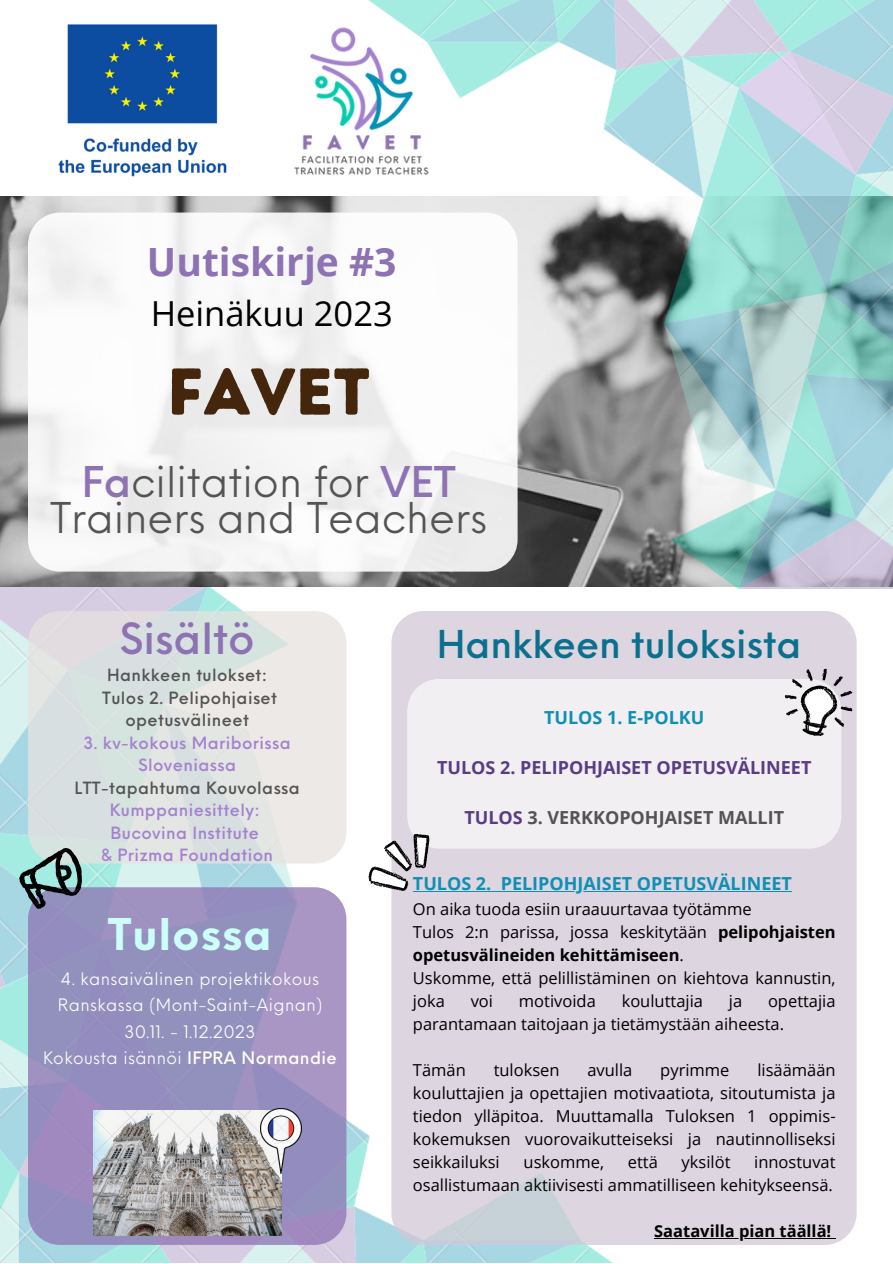
<style>
.page{position:relative;width:893px;height:1264px;background:#fff}
.page>*{position:absolute;margin:0;border:0;box-sizing:border-box;transform-origin:0 0}
.t1{font:66px "Intro Rust Base";color:#44260c}
.t2{font:700 42.6px "Neue Einstellung";letter-spacing:.025em;color:#ccfff9}
.t3{font:500 42px "Neue Einstellung";color:#8d73b2}
.t4{font:41.4px "Neue Einstellung";color:#545454}
.t5{font:700 39px "Open Sans";color:#8d73b2}
.t6{font:500 37.5px "Neue Einstellung";color:#0b708d}
.t7{font:34.5px "Open Sans";color:#000}
.t8{font:700 18px "Open Sans";color:#0e90b5}
.t9{font:700 18px "Open Sans";color:#5a3c84}
.t10{font:700 18px "Open Sans";color:#545454}
.t11{font:16.8px/26.2px "Neue Einstellung";letter-spacing:.025em;color:#fff}
.t12{font:16.5px/23px "Open Sans";color:#000}
.t13{font:700 16.5px/23px "Open Sans";color:#000}
.t14{font:500 16.5px/22.5px "Neue Einstellung";letter-spacing:.025em;color:#a481cf;text-align:center}
.t15{font:500 16.5px/22.5px "Neue Einstellung";letter-spacing:.025em;color:#545454;text-align:center}
.s1{font-weight:500;color:#8d73b2}
.s2{font-weight:500}
.s3{color:#5a3c84}
.s4{font-weight:400}
</style>
<div class="page">
<img style="left:0;top:587px;width:673px;height:675px">
<img style="left:0;top:197px;width:349px;height:390px">
<div style="left:28px;top:212px;width:489px;height:359px;background:#f6f6f6;border-radius:32px"></div>
<div style="left:28px;top:611px;width:318px;height:252px;background:#e7e2df;border-radius:32px"></div>
<img style="left:349px;top:0;width:543px;height:588px">
<div style="left:28px;top:887px;width:318px;height:357px;background:linear-gradient(to right,#928dbc,#9e93c1);border-radius:32px"></div>
<div style="left:391px;top:611px;width:465px;height:633px;background:#ddd5e0;border-radius:32px"></div>
<img style="left:294px;top:0;width:159px;height:184px">
<img style="left:58px;top:24px;width:169px;height:153px">
<div style="left:407px;top:679px;width:434px;height:169px;background:#f2eff3;border-radius:32px"></div>
<svg style="left:363px;top:832px;width:73px;height:63px"></svg>
<svg style="left:784px;top:661px;width:73px;height:81px"></svg>
<img style="left:20px;top:848px;width:62px;height:60px">
<img style="left:93px;top:1110px;width:188px;height:125px">
<img style="left:261px;top:1108px;width:40px;height:65px">
<hr style="left:413px;top:890px;width:78px;height:1px;background:#0e90b5">
<hr style="left:500px;top:890px;width:291px;height:1px;background:#0e90b5">
<hr style="left:654px;top:1237px;width:177px;height:1px;background:#000">
<p class="t5" style="left:147px;top:234px;width:251px">Uutiskirje #3</p>
<p class="t7" style="left:151px;top:289px;width:243px">Heinäkuu 2023</p>
<p class="t1" style="left:167px;top:352px;width:204px">FAVET</p>
<p class="t4" style="left:81px;top:444px;width:376px"><span class="s1">Fa</span>cilitation for <span class="s1">VET</span></p>
<p class="t4" style="left:50px;top:480px;width:438px">Trainers and Teachers</p>
<p class="t3" style="left:120px;top:601px;width:136px">Sisältö</p>
<p class="t15" style="left:107px;top:662px;width:162px">Hankkeen tulokset:</p>
<p class="t15" style="left:102px;top:685px;width:176px">Tulos 2. Pelipohjaiset opetusvälineet</p>
<p class="t14" style="left:84px;top:729px;width:209px">3. kv-kokous Mariborissa<br>Sloveniassa</p>
<p class="t15" style="left:74px;top:774px;width:227px">LTT-tapahtuma Kouvolassa</p>
<p class="t14" style="left:110px;top:797px;width:151px">Kumppaniesittely:</p>
<p class="t14" style="left:110px;top:819px;width:150px">Bucovina Institute</p>
<p class="t14" style="left:101px;top:842px;width:173px">&amp; Prizma Foundation</p>
<p class="t2" style="left:108px;top:895px;width:166px">Tulossa</p>
<p class="t11" style="left:58px;top:964px;width:266px">4. kansaivälinen projektikokous<br>Ranskassa (Mont-Saint-Aignan)</p>
<p class="t11" style="left:125px;top:1016px;width:132px">30.11. - 1.12.2023</p>
<p class="t11" style="left:43px;top:1043px;width:295px">Kokousta isännöi <span class="s2">IFPRA Normandie</span></p>
<p class="t6" style="left:437px;top:611px;width:366px">Hankkeen tuloksista</p>
<p class="t8" style="left:544px;top:704px;width:162px">TULOS 1. E-POLKU</p>
<p class="t9" style="left:437px;top:754px;width:376px">TULOS 2. PELIPOHJAISET OPETUSVÄLINEET</p>
<p class="t10" style="left:464px;top:804px;width:321px"><span class="s3">TULOS</span> 3. VERKKOPOHJAISET MALLIT</p>
<p class="t8" style="left:413px;top:870px;width:380px">TULOS 2. PELIPOHJAISET OPETUSVÄLINEET</p>
<p class="t12" style="left:413px;top:896px;width:340px">On aika tuoda esiin uraauurtavaa työtämme</p>
<p class="t13" style="left:413px;top:919px;width:424px"><span class="s4">Tulos 2:n parissa, jossa keskitytään</span> pelipohjaisten opetusvälineiden kehittämiseen<span class="s4">.</span></p>
<p class="t12" style="left:413px;top:965px;width:424px">Uskomme, että pelillistäminen on kiehtova kannustin, joka</p>
<p class="t12" style="left:470px;top:988px;width:24px">voi</p>
<p class="t12" style="left:519px;top:988px;width:78px">motivoida</p>
<p class="t12" style="left:621px;top:988px;width:83px">kouluttajia</p>
<p class="t12" style="left:728px;top:988px;width:15px">ja</p>
<p class="t12" style="left:413px;top:988px;width:424px;text-indent:355px">opettajia parantamaan taitojaan ja tietämystään aiheesta.</p>
<p class="t12" style="left:413px;top:1057px;width:54px">Tämän</p>
<p class="t12" style="left:493px;top:1057px;width:67px">tuloksen</p>
<p class="t12" style="left:587px;top:1057px;width:47px">avulla</p>
<p class="t12" style="left:660px;top:1057px;width:71px">pyrimme</p>
<p class="t12" style="left:413px;top:1057px;width:424px;text-align:justify;text-indent:344px">lisäämään kouluttajien ja opettajien motivaatiota, sitoutumista ja tiedon ylläpitoa. Muuttamalla Tuloksen 1 oppimis&shy;kokemuksen vuorovaikutteiseksi ja nautinnolliseksi seikkailuksi</p>
<p class="t12" style="left:523px;top:1149px;width:82px">uskomme,</p>
<p class="t12" style="left:627px;top:1149px;width:32px">että</p>
<p class="t12" style="left:681px;top:1149px;width:50px">yksilöt</p>
<p class="t12" style="left:413px;top:1149px;width:424px;text-align:right">innostuvat<br>osallistumaan aktiivisesti ammatilliseen kehitykseensä.</p>
<p class="t13" style="left:654px;top:1218px;width:179px">Saatavilla pian täällä!</p>
</div>
